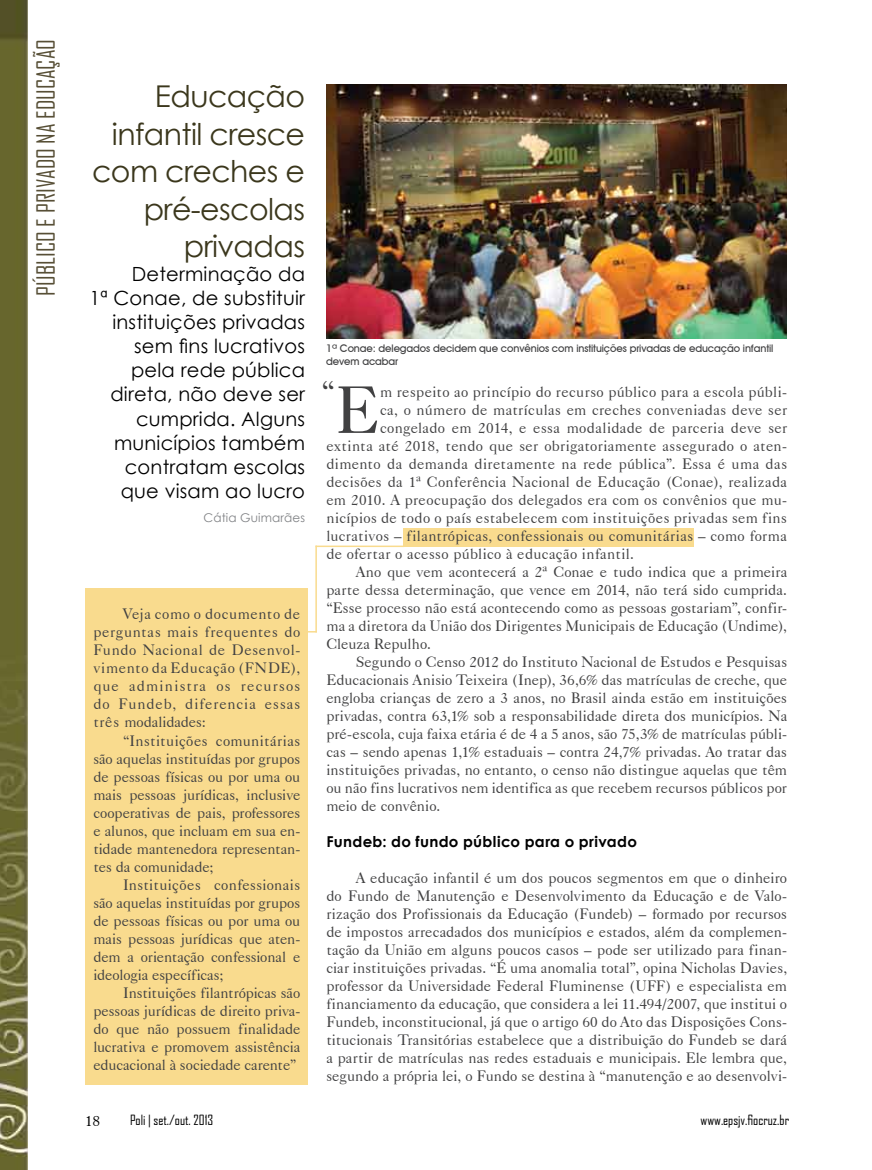
<style>
.page{position:relative;width:872px;height:1170px;background:#fff}
.page>*{position:absolute;margin:0;border:0;box-sizing:border-box;transform-origin:0 0}
.t1{font:66.9px "Caslon 540 BT";color:#414142}
.t2{font:31.5px "Caslon 540 BT";color:#414142}
.t3{font:30px/37.5px "Century Gothic";letter-spacing:-.02em;color:#3b371c;text-align:right}
.t4{font:24px "Agency FB";color:#574f36}
.t5{font:19.5px/24px "Century Gothic";letter-spacing:.01em;color:#000;text-align:right}
.t6{font:15px/18px "Caslon 540 BT";letter-spacing:.01em;color:#414142;text-align:justify}
.t7{font:15px "Caslon 540 BT";letter-spacing:.03em;color:#414142}
.t8{font:700 15px "Century Gothic";letter-spacing:.02em;color:#000}
.t9{font:15px "Caslon 540 BT";color:#000}
.t10{font:13.5px "Agency FB";color:#000}
.t11{font:12px "Century Gothic";letter-spacing:.01em;color:#808285}
.t12{font:500 10.5px/13.5px "Avant Garde IT Cby BT";letter-spacing:-.01em;color:#414142}
</style>
<div class="page">
<img style="left:326px;top:84px;width:461px;height:254px">
<div style="left:403px;top:529px;width:290px;height:18px;background:#f9db8e"></div>
<img style="left:0;top:0;width:28px;height:1169px">
<div style="left:85px;top:588px;width:223px;height:496px;background:#f9db8e"></div>
<hr style="left:315px;top:545px;width:2px;height:87px;background:#f9db8e">
<hr style="left:315px;top:545px;width:89px;height:2px;background:#f9db8e">
<h3 class="t4" style="left:31px;top:295px;width:258px;rotate:-90deg">PÚBLICO E PRIVADO NA EDUCAÇÃO</h3>
<h3 class="t3" style="left:92px;top:77px;width:214px">Educação infantil cresce com creches e pré-escolas privadas</h3>
<h3 class="t5" style="left:90px;top:262px;width:217px">Determinação da<br>1ª Conae, de substituir instituições privadas sem fins lucrativos pela rede pública direta, não deve ser cumprida. Alguns municípios também contratam escolas que visam ao lucro</h3>
<p class="t11" style="left:203px;top:509px;width:103px">Cátia Guimarães</p>
<p class="t6" style="left:93px;top:605px;width:208px;text-indent:30px">Veja como o documento de perguntas mais frequentes do Fundo Nacional de Desenvol&shy;vimento da Educação (FNDE), que administra os recursos do Fundeb, diferencia essas três modalidades:</p>
<p class="t6" style="left:93px;top:731px;width:208px;text-indent:30px">“Instituições comunitárias são aquelas instituídas por grupos de pessoas físicas ou por uma ou mais pessoas jurídicas, inclusive cooperativas de pais, professores e alunos, que incluam em sua en&shy;tidade mantenedora representan&shy;tes da comunidade;</p>
<p class="t6" style="left:93px;top:875px;width:208px;text-indent:30px">Instituições confessionais são aquelas instituídas por grupos de pessoas físicas ou por uma ou mais pessoas jurídicas que aten&shy;dem a orientação confessional e ideologia específicas;</p>
<p class="t6" style="left:93px;top:983px;width:208px;text-indent:30px">Instituições filantrópicas são pessoas jurídicas de direito priva&shy;do que não possuem finalidade lucrativa e promovem assistência educacional à sociedade carente”</p>
<p class="t12" style="left:326px;top:341px;width:449px">1ª Conae: delegados decidem que convênios com instituições privadas de educação infantil devem acabar</p>
<h2 class="t2" style="left:321px;top:372px;width:15px">“</h2>
<h1 class="t1" style="left:335px;top:368px;width:45px">E</h1>
<p class="t6" style="left:380px;top:382px;width:408px">m respeito ao princípio do recurso público para a escola públi-</p>
<p class="t6" style="left:380px;top:400px;width:408px">ca, o número de matrículas em creches conveniadas deve ser</p>
<p class="t6" style="left:380px;top:418px;width:408px">congelado em 2014, e essa modalidade de parceria deve ser</p>
<p class="t6" style="left:326px;top:436px;width:462px">extinta até 2018, tendo que ser obrigatoriamente assegurado o aten-</p>
<p class="t7" style="left:326px;top:454px;width:462px">dimento da demanda diretamente na rede pública”. Essa é uma das</p>
<p class="t7" style="left:326px;top:472px;width:462px">decisões da 1ª Conferência Nacional de Educação (Conae), realizada</p>
<p class="t6" style="left:326px;top:490px;width:462px">em 2010. A preocupação dos delegados era com os convênios que mu-</p>
<p class="t7" style="left:326px;top:508px;width:462px">nicípios de todo o país estabelecem com instituições privadas sem fins</p>
<p class="t6" style="left:326px;top:526px;width:462px">lucrativos – filantrópicas, confessionais ou comunitárias – como forma</p>
<p class="t7" style="left:326px;top:544px;width:309px">de ofertar o acesso público à educação infantil.</p>
<p class="t6" style="left:356px;top:562px;width:432px">Ano que vem acontecerá a 2ª Conae e tudo indica que a primeira</p>
<p class="t6" style="left:326px;top:580px;width:462px">parte dessa determinação, que vence em 2014, não terá sido cumprida.</p>
<p class="t6" style="left:326px;top:598px;width:462px">“Esse processo não está acontecendo como as pessoas gostariam”, confir-</p>
<p class="t6" style="left:326px;top:616px;width:462px">ma a diretora da União dos Dirigentes Municipais de Educação (Undime),</p>
<p class="t6" style="left:326px;top:634px;width:106px">Cleuza Repulho.</p>
<p class="t6" style="left:356px;top:652px;width:432px">Segundo o Censo 2012 do Instituto Nacional de Estudos e Pesquisas</p>
<p class="t6" style="left:326px;top:670px;width:462px">Educacionais Anisio Teixeira (Inep), 36,6% das matrículas de creche, que</p>
<p class="t6" style="left:326px;top:688px;width:462px">engloba crianças de zero a 3 anos, no Brasil ainda estão em instituições</p>
<p class="t6" style="left:326px;top:706px;width:462px">privadas, contra 63,1% sob a responsabilidade direta dos municípios. Na</p>
<p class="t6" style="left:326px;top:724px;width:462px">pré-escola, cuja faixa etária é de 4 a 5 anos, são 75,3% de matrículas públi-</p>
<p class="t6" style="left:326px;top:742px;width:462px">cas – sendo apenas 1,1% estaduais – contra 24,7% privadas. Ao tratar das</p>
<p class="t6" style="left:326px;top:760px;width:462px">instituições privadas, no entanto, o censo não distingue aquelas que têm</p>
<p class="t6" style="left:326px;top:778px;width:462px">ou não fins lucrativos nem identifica as que recebem recursos públicos por</p>
<p class="t6" style="left:326px;top:796px;width:115px">meio de convênio.</p>
<p class="t8" style="left:326px;top:830px;width:312px">Fundeb: do fundo público para o privado</p>
<p class="t6" style="left:326px;top:868px;width:462px;text-indent:30px">A educação infantil é um dos poucos segmentos em que o dinheiro do Fundo de Manutenção e Desenvolvimento da Educação e de Valo&shy;rização dos Profissionais da Educação (Fundeb) – formado por recursos de impostos arrecadados dos municípios e estados, além da complemen&shy;tação da União em alguns poucos casos – pode ser utilizado para finan&shy;ciar instituições privadas. “É uma anomalia total”, opina Nicholas Davies, professor da Universidade Federal Fluminense (UFF) e especialista em financiamento da educação, que considera a lei 11.494/2007, que institui o Fundeb, inconstitucional, já que o artigo 60 do Ato das Disposições Cons&shy;titucionais Transitórias estabelece que a distribuição do Fundeb se dará a partir de matrículas nas redes estaduais e municipais. Ele lembra que, segundo a própria lei, o Fundo se destina à “manutenção e ao desenvolvi-</p>
<p class="t9" style="left:85px;top:1111px;width:17px">18</p>
<p class="t10" style="left:130px;top:1111px;width:84px">Poli | set./out. 2013</p>
<p class="t10" style="left:700px;top:1111px;width:90px">www.epsjv.fiocruz.br</p>
</div>
